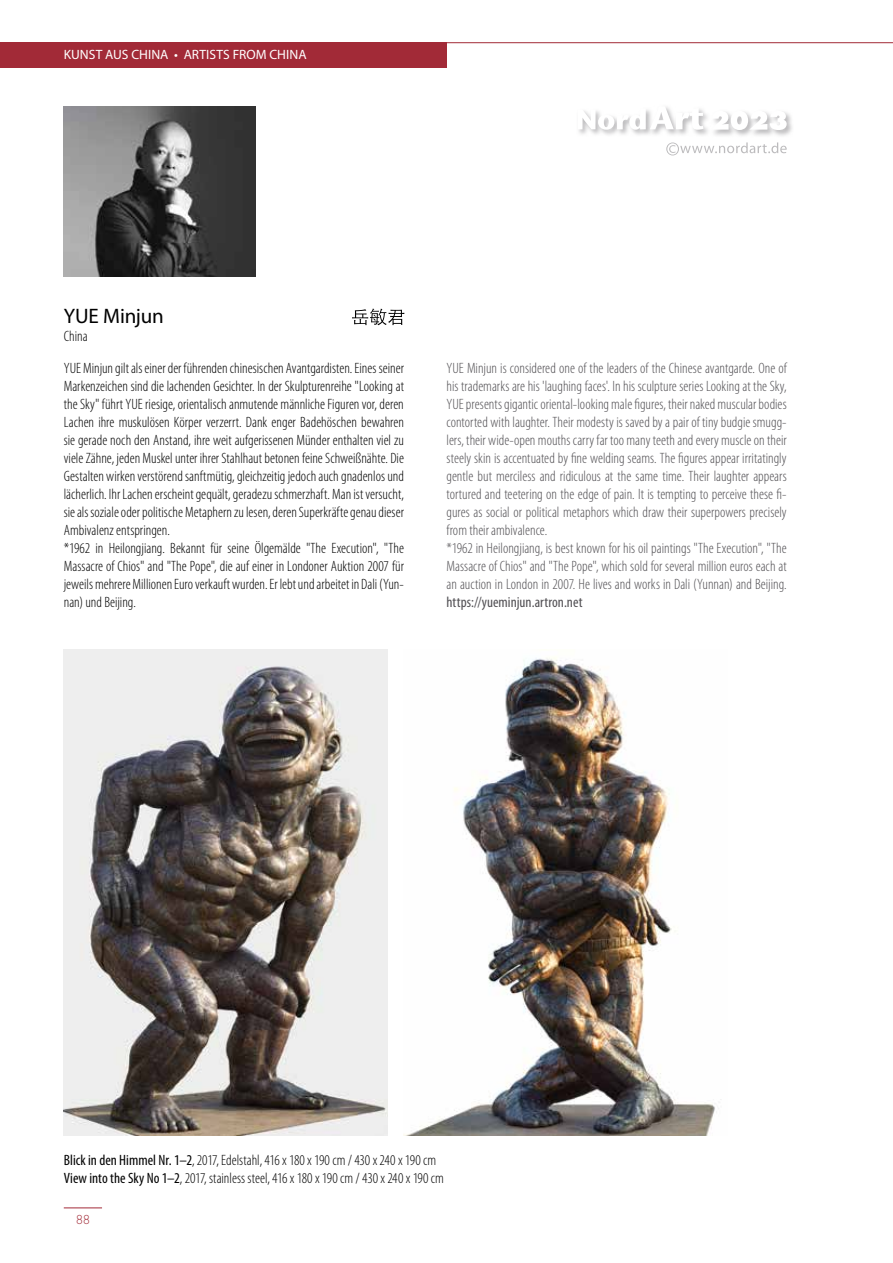
<style>
.page{position:relative;width:893px;height:1263px;background:#fff}
.page>*{position:absolute;margin:0;border:0;box-sizing:border-box;transform-origin:0 0}
.t1{font:21px "Myriad Pro";letter-spacing:-.01em;color:#000}
.t2{font:300 condensed 15px/18px "Myriad Pro";color:#000}
.t3{font:300 condensed 15px/18px "Myriad Pro";color:#514f53}
.t4{font:condensed 15px "Myriad Pro";letter-spacing:.005em;color:#514f53}
.t5{font:13.5px "Myriad Pro";letter-spacing:.005em;color:#fff}
.t6{font:300 12px "Futura Std";color:#a22a37}
.s1{font-weight:400}
</style>
<div class="page">
<div style="left:0;top:43px;width:446px;height:25px;background:#a22a37"></div>
<hr style="left:446px;top:42px;width:447px;height:1px;background:#a22a37">
<hr style="left:64px;top:1207px;width:38px;height:1px;background:#a22a37">
<svg style="left:666px;top:142px;width:121px;height:13px"></svg>
<svg style="left:578px;top:130px;width:71px;height:5px"></svg>
<svg style="left:649px;top:111px;width:59px;height:24px"></svg>
<svg style="left:579px;top:107px;width:124px;height:23px"></svg>
<svg style="left:714px;top:113px;width:78px;height:23px"></svg>
<svg style="left:713px;top:112px;width:74px;height:18px"></svg>
<svg style="left:352px;top:308px;width:52px;height:17px"></svg>
<img style="left:64px;top:650px;width:324px;height:486px">
<img style="left:404px;top:657px;width:317px;height:479px">
<img style="left:64px;top:106px;width:191px;height:170px">
<p class="t5" style="left:64px;top:46px;width:244px">KUNST AUS CHINA • ARTISTS FROM CHINA</p>
<h1 class="t1" style="left:64px;top:303px;width:102px">YUE Minjun</h1>
<p class="t2" style="left:64px;top:327px;width:25px">China</p>
<p class="t2" style="left:64px;top:359px;width:342px">YUE Minjun gilt als einer der führenden chinesischen Avantgardisten. Eines seiner Markenzeichen sind die lachenden Gesichter. In der Skulpturenreihe "Looking at the Sky" führt YUE riesige, orientalisch anmutende männliche Figuren vor, deren Lachen ihre muskulösen Körper verzerrt. Dank enger Badehöschen bewahren sie gerade noch den Anstand, ihre weit aufgerissenen Münder enthalten viel zu viele Zähne, jeden Muskel unter ihrer Stahlhaut betonen feine Schweißnähte. Die Gestalten wirken verstörend sanftmütig, gleichzeitig jedoch auch gnadenlos und lächerlich. Ihr Lachen erscheint gequält, geradezu schmerzhaft. Man ist versucht, sie als soziale oder politische Metaphern zu lesen, deren Superkräfte genau dieser Ambivalenz entspringen.<br>*1962 in Heilongjiang. Bekannt für seine Ölgemälde "The Execution", "The Massacre of Chios" and "The Pope", die auf einer in Londoner Auktion 2007 für jeweils mehrere Millionen Euro verkauft wurden. Er lebt und arbeitet in Dali (Yun&shy;nan) und Beijing.</p>
<p class="t3" style="left:446px;top:359px;width:342px">YUE Minjun is considered one of the leaders of the Chinese avantgarde. One of his trademarks are his 'laughing faces'. In his sculpture series Looking at the Sky, YUE presents gigantic oriental-looking male figures, their naked muscular bodies contorted with laughter. Their modesty is saved by a pair of tiny budgie smugg&shy;lers, their wide-open mouths carry far too many teeth and every muscle on their steely skin is accentuated by fine welding seams. The figures appear irritatingly gentle but merciless and ridiculous at the same time. Their laughter appears tortured and teetering on the edge of pain. It is tempting to perceive these fi&shy;gures as social or political metaphors which draw their superpowers precisely from their ambivalence.<br>*1962 in Heilongjiang, is best known for his oil paintings "The Execution", "The Massacre of Chios" and "The Pope", which sold for several million euros each at an auction in London in 2007. He lives and works in Dali (Yunnan) and Beijing.</p>
<p class="t4" style="left:446px;top:593px;width:137px">https://yueminjun.artron.net</p>
<p class="t2" style="left:64px;top:1151px;width:382px"><span class="s1">Blick in den Himmel Nr. 1–2</span>, 2017, Edelstahl, 416 x 180 x 190 cm / 430 x 240 x 190 cm<br><span class="s1">View into the Sky No 1–2</span>, 2017, stainless steel, 416 x 180 x 190 cm / 430 x 240 x 190 cm</p>
<p class="t6" style="left:76px;top:1213px;width:16px">88</p>
</div>
